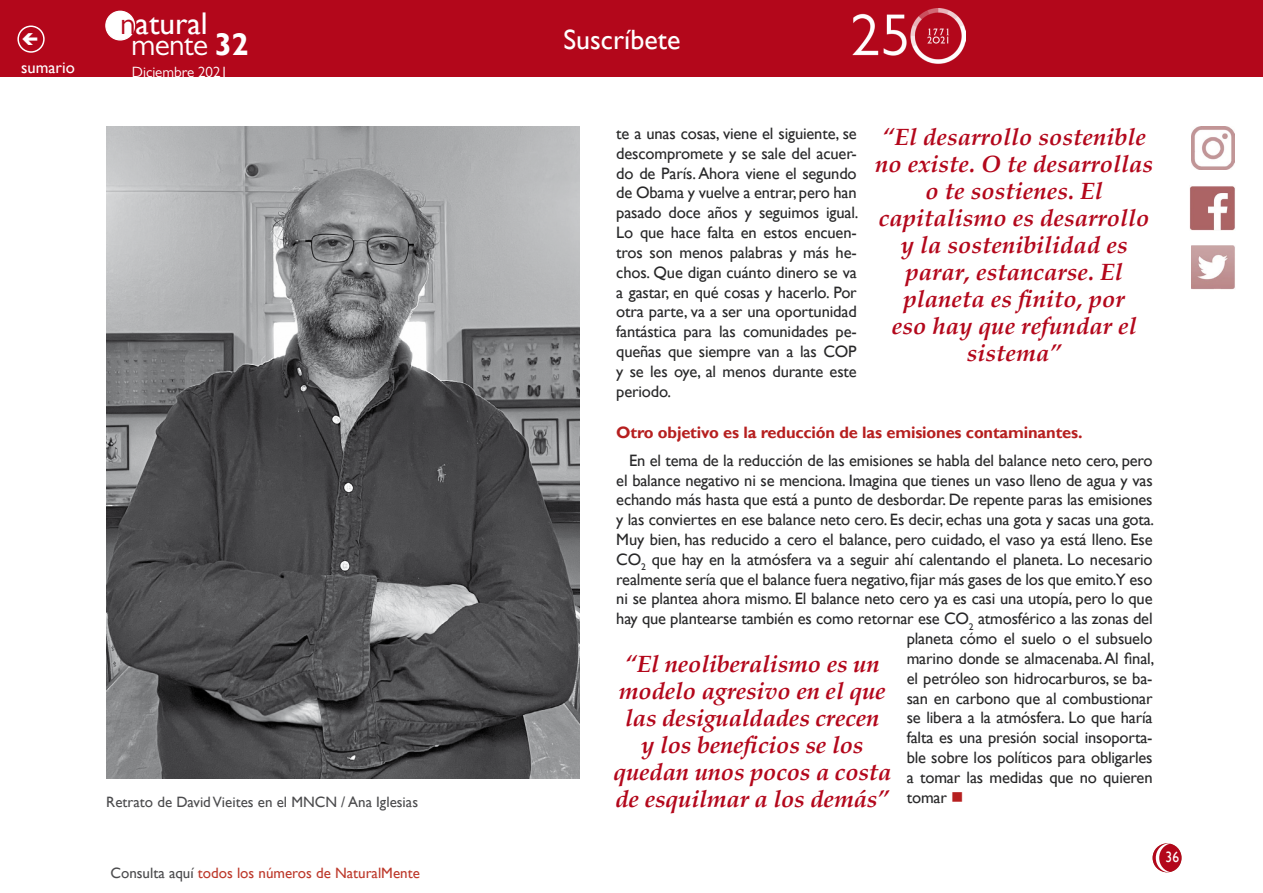
<style>
.page{position:relative;width:1263px;height:893px;background:#fff}
.page>*{position:absolute;margin:0;border:0;box-sizing:border-box;transform-origin:0 0}
.t1{font:31.35px "Gill Sans";color:#fff}
.t2{font:31.35px "Gill Sans MT Pro";letter-spacing:-.02em;color:#fff}
.t3{font:27.9px "Gill Sans";color:#fff}
.t4{font:italic 700 24px/27px "Palatino";color:#b3071b;text-align:center}
.t5{font:16.5px/19.8px "Gill Sans";letter-spacing:-.01em;color:#282829;text-align:justify}
.t6{font:700 16.5px "Gill Sans";letter-spacing:-.01em;color:#b61f1f}
.t7{font:16.5px "Gill Sans";color:#fff}
.t8{font:15px "Gill Sans";color:#bd392b}
.t9{font:15px "Gill Sans";color:#4b4b4d}
.t10{font:15px "Gill Sans MT Pro";color:#fff}
.t11{font:15px "Gill Sans";color:#fff;scale:.9 1}
.s1{font-family:"Gill Sans MT Pro";color:#b3071b}
.s2{font-family:"Gill Sans";font-weight:700}
.s3{color:#b61f1f}
.s4{color:#4b4b4d}
</style>
<div class="page">
<img style="left:1190px;top:186px;width:45px;height:44px">
<img style="left:1191px;top:246px;width:44px;height:44px">
<div style="left:1153px;top:844px;width:28px;height:28px;background:#b3071b;border-radius:50%"></div>
<div style="left:1152px;top:843px;width:29px;height:29px;border:2px solid #b3071b;border-radius:50%"></div>
<div style="left:0;top:0;width:1263px;height:77px;background:#b3071b"></div>
<svg style="left:1155px;top:843px;width:16px;height:29px"></svg>
<div style="left:17px;top:26px;width:28px;height:27px;border:2px solid #fff;border-radius:50%"></div>
<img style="left:1191px;top:127px;width:43px;height:43px">
<div style="left:106px;top:11px;width:29px;height:29px;background:#fff;border-radius:50%"></div>
<div style="left:105px;top:11px;width:30px;height:30px;border:1px solid #fff;border-radius:50%"></div>
<img style="left:106px;top:127px;width:474px;height:651px">
<p class="t7" style="left:21px;top:58px;width:55px">sumario</p>
<h1 class="t1" style="left:120px;top:5px;width:89px"><span class="s1">n</span>atural</h1>
<h1 class="t2" style="left:131px;top:26px;width:119px">mente <span class="s2">32</span></h1>
<p class="t10" style="left:132px;top:63px;width:98px">Diciembre 2021</p>
<h2 class="t3" style="left:563px;top:23px;width:118px">Suscríbete</h2>
<h3 class="t4" style="left:875px;top:124px;width:279px">“El desarrollo sostenible no existe. O te desarrollas o te sostienes. El capitalismo es desarrollo y la sostenibilidad es parar, estancarse. El planeta es finito, por<br>eso hay que refundar el sistema”</h3>
<p class="t5" style="left:616px;top:124px;width:244px">te a unas cosas, viene el siguiente, se descompromete y se sale del acuer&shy;do de París. Ahora viene el segundo de Obama y vuelve a entrar, pero han pasado doce años y seguimos igual.<br>Lo que hace falta en estos encuen&shy;tros son menos palabras y más he&shy;chos. Que digan cuánto dinero se va a gastar, en qué cosas y hacerlo. Por otra parte, va a ser una oportunidad fantástica para las comunidades pe&shy;queñas que siempre van a las COP y se les oye, al menos durante este periodo.</p>
<p class="t6" style="left:616px;top:422px;width:468px">Otro objetivo es la reducción de las emisiones contaminantes.</p>
<p class="t5" style="left:616px;top:451px;width:539px;text-align:right">En el tema de la reducción de las emisiones se habla del balance neto cero, pero el balance negativo ni se menciona. Imagina que tienes un vaso lleno de agua y vas echando más hasta que está a punto de desbordar. De repente paras las emisiones y las conviertes en ese balance neto cero. Es decir, echas una gota y sacas una gota.<br>Muy bien, has reducido a cero el balance, pero cuidado, el vaso ya está lleno. Ese CO<sub>2</sub> que hay en la atmósfera va a seguir ahí calentando el planeta. Lo necesario realmente sería que el balance fuera negativo, fijar más gases de los que emito.Y eso ni se plantea ahora mismo. El balance neto cero ya es casi una utopía, pero lo que hay que plantearse también es como retornar ese CO<sub>2</sub> atmosférico a las zonas del planeta cómo el suelo o el subsuelo<br>marino donde se almacenaba. Al final,<br>el petróleo son hidrocarburos, se ba-<br>san en carbono que al combustionar<br>se libera a la atmósfera. Lo que haría<br>falta es una presión social insoporta-<br>ble sobre los políticos para obligarles<br>a tomar las medidas que no quieren</p>
<h3 class="t4" style="left:613px;top:650px;width:279px">“El neoliberalismo es un modelo agresivo en el que las desigualdades crecen<br>y los beneficios se los quedan unos pocos a costa de esquilmar a los demás”</h3>
<p class="t9" style="left:106px;top:793px;width:313px">Retrato de David Vieites en el MNCN / Ana Iglesias</p>
<p class="t5" style="left:907px;top:787px;width:58px">tomar <span class="s3">■</span></p>
<p class="t8" style="left:110px;top:864px;width:311px"><span class="s4">Consulta aquí</span> todos los números de NaturalMente</p>
<p class="t11" style="left:1165px;top:849px;width:16px">36</p>
</div>
